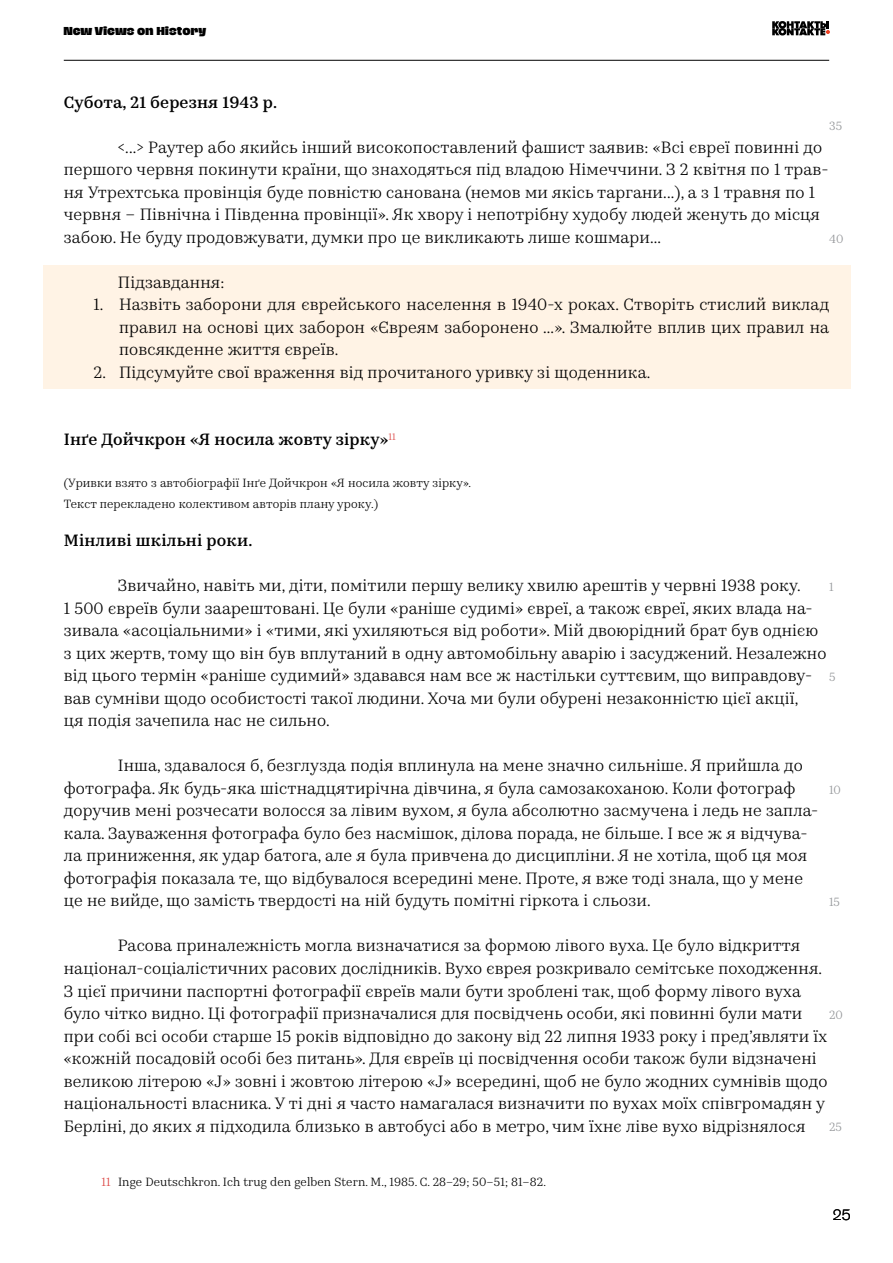
<style>
.page{position:relative;width:893px;height:1263px;background:#fff}
.page>*{position:absolute;margin:0;border:0;box-sizing:border-box;transform-origin:0 0}
.t1{font:16.5px/22.5px "Kazimir Text";letter-spacing:.01em;color:#000}
.t2{font:500 16.5px "Kazimir Text";letter-spacing:.01em;color:#000}
.t3{font:15px "Steinbeck";color:#000}
.t4{font:12px/21px "Kazimir Text";letter-spacing:.01em;color:#000}
.t5{font:12px "Kazimir Text";color:#939598}
.t6{font:800 10.5px "Hagrid Trial";color:#000}
.s1{color:#db413f}
</style>
<div class="page">
<svg style="left:772px;top:21px;width:58px;height:15px"></svg>
<hr style="left:64px;top:60px;width:765px;height:1px;background:#000">
<div style="left:43px;top:265px;width:808px;height:124px;background:#fff3e5"></div>
<p class="t6" style="left:63px;top:26px;width:144px">New Views on History</p>
<p class="t2" style="left:64px;top:90px;width:215px">Субота, 21 березня 1943 р.</p>
<p class="t1" style="left:64px;top:134px;width:766px;text-indent:54px">&lt;...&gt; Раутер або якийсь інший високопоставлений фашист заявив: «Всі євреї повинні до першого червня покинути країни, що знаходяться під владою Німеччини. З 2 квітня по 1 трав&shy;ня Утрехтська провінція буде повністю санована (немов ми якісь таргани...), а з 1 травня по 1 червня – Північна і Південна провінції». Як хвору і непотрібну худобу людей женуть до місця забою. Не буду продовжувати, думки про це викликають лише кошмари...</p>
<p class="t1" style="left:118px;top:270px;width:108px">Підзавдання:</p>
<p class="t1" style="left:119px;top:292px;width:712px;text-align:justify;text-indent:-26px">1. Назвіть заборони для єврейського населення в 1940-х роках. Створіть стислий виклад правил на основі цих заборон «Євреям заборонено ...». Змалюйте вплив цих правил на повсякденне життя євреїв.</p>
<p class="t1" style="left:94px;top:360px;width:558px">2. Підсумуйте свої враження від прочитаного уривку зі щоденника.</p>
<p class="t5" style="left:829px;top:117px;width:14px">35</p>
<p class="t5" style="left:829px;top:230px;width:16px">40</p>
<p class="t2" style="left:64px;top:427px;width:333px">Інґе Дойчкрон «Я носила жовту зірку»<sup>11</sup></p>
<p class="t4" style="left:64px;top:472px;width:409px">(Уривки взято з автобіографії Інґе Дойчкрон «Я носила жовту зірку».<br>Текст перекладено колективом авторів плану уроку.)</p>
<p class="t2" style="left:64px;top:528px;width:190px">Мінливі шкільні роки.</p>
<p class="t1" style="left:64px;top:573px;width:764px;text-indent:54px">Звичайно, навіть ми, діти, помітили першу велику хвилю арештів у червні 1938 року.<br>1 500 євреїв були заарештовані. Це були «раніше судимі» євреї, а також євреї, яких влада на&shy;зивала «асоціальними» і «тими, які ухиляються від роботи». Мій двоюрідний брат був однією з цих жертв, тому що він був вплутаний в одну автомобільну аварію і засуджений. Незалежно від цього термін «раніше судимий» здавався нам все ж настільки суттєвим, що виправдову&shy;вав сумніви щодо особистості такої людини. Хоча ми були обурені незаконністю цієї акції,<br>ця подія зачепила нас не сильно.</p>
<p class="t1" style="left:64px;top:753px;width:756px;text-indent:54px">Інша, здавалося б, безглузда подія вплинула на мене значно сильніше. Я прийшла до фотографа. Як будь-яка шістнадцятирічна дівчина, я була самозакоханою. Коли фотограф доручив мені розчесати волосся за лівим вухом, я була абсолютно засмучена і ледь не запла&shy;кала. Зауваження фотографа було без насмішок, ділова порада, не більше. І все ж я відчува&shy;ла приниження, як удар батога, але я була привчена до дисципліни. Я не хотіла, щоб ця моя фотографія показала те, що відбувалося всередині мене. Проте, я вже тоді знала, що у мене це не вийде, що замість твердості на ній будуть помітні гіркота і сльози.</p>
<p class="t1" style="left:64px;top:933px;width:765px;text-indent:54px">Расова приналежність могла визначатися за формою лівого вуха. Це було відкриття націонал-соціалістичних расових дослідників. Вухо єврея розкривало семітське походження.<br>З цієї причини паспортні фотографії євреїв мали бути зроблені так, щоб форму лівого вуха було чітко видно. Ці фотографії призначалися для посвідчень особи, які повинні були мати при собі всі особи старше 15 років відповідно до закону від 22 липня 1933 року і пред’являти їх «кожній посадовій особі без питань». Для євреїв ці посвідчення особи також були відзначені великою літерою «J» зовні і жовтою літерою «J» всередині, щоб не було жодних сумнівів щодо національності власника. У ті дні я часто намагалася визначити по вухах моїх співгромадян у Берліні, до яких я підходила близько в автобусі або в метро, чим їхнє ліве вухо відрізнялося</p>
<p class="t5" style="left:829px;top:578px;width:6px">1</p>
<p class="t5" style="left:829px;top:668px;width:8px">5</p>
<p class="t5" style="left:829px;top:781px;width:13px">10</p>
<p class="t5" style="left:829px;top:893px;width:12px">15</p>
<p class="t5" style="left:829px;top:1006px;width:15px">20</p>
<p class="t5" style="left:829px;top:1118px;width:14px">25</p>
<p class="t4" style="left:101px;top:1171px;width:446px"><span class="s1">11</span> Inge Deutschkron. Ich trug den gelben Stern. M., 1985. С. 28–29; 50–51; 81–82.</p>
<p class="t3" style="left:833px;top:1205px;width:19px">25</p>
</div>
